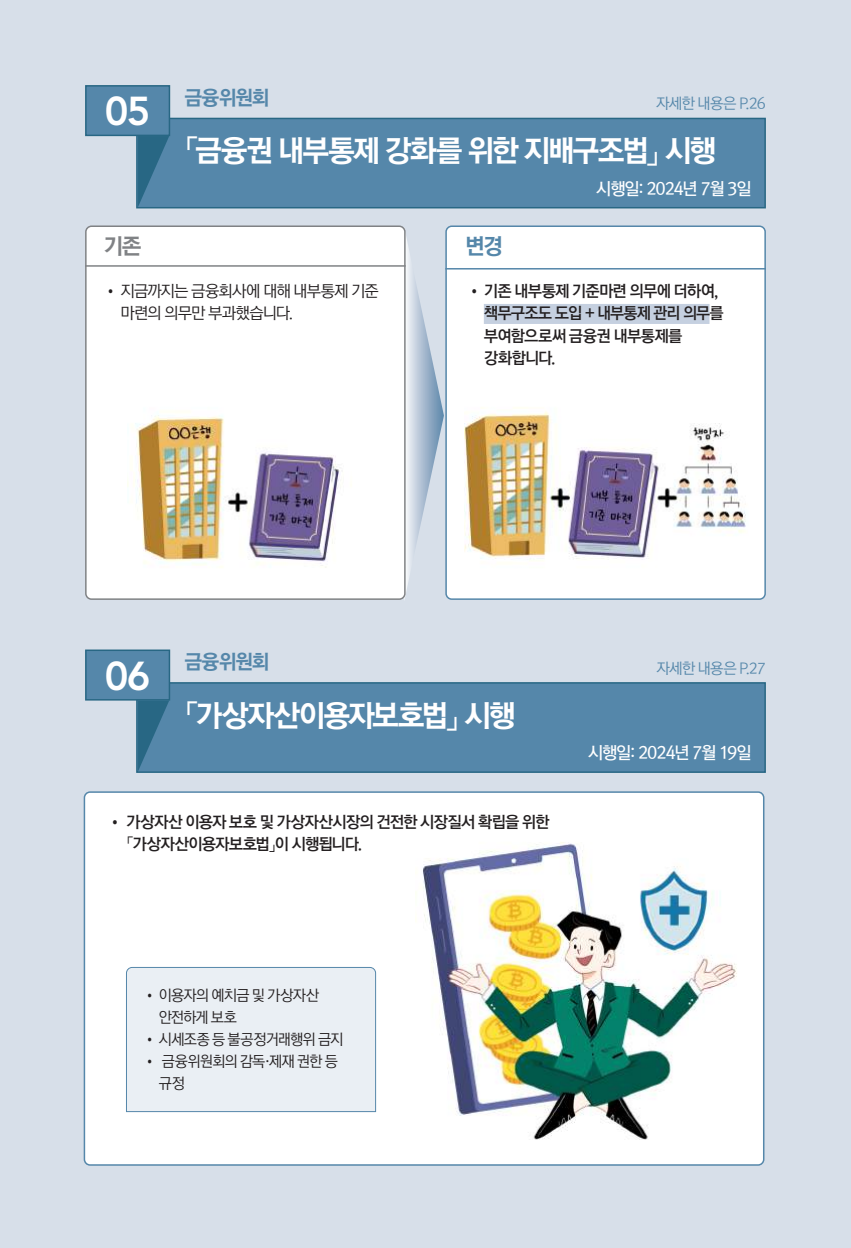
<style>
.page{position:relative;width:851px;height:1248px;background:#fff}
.page>*{position:absolute;margin:0;border:0;box-sizing:border-box;transform-origin:0 0}
.t1{font:800 40px "Avenir LT Std";color:#fff}
.t2{font:30px "Rix Go PEB";letter-spacing:-.075em;color:#fff}
.t3{font:22px "Rix Go PEB";color:#808285}
.t4{font:22px "Rix Go PEB";color:#5587aa}
.t5{font:20px "Rix Go PEB";letter-spacing:-.06em;color:#5587aa}
.t6{font:17px "Rix Go PSB";letter-spacing:-.065em;color:#fff}
.t7{font:16px/22.4px "Rix Go PB";letter-spacing:-.055em;color:#231f20}
.t8{font:16px/22px "Rix Go PR";letter-spacing:-.05em;color:#231f20}
.t9{font:15px/22px "Rix Go PR";letter-spacing:-.055em;color:#231f20}
.t10{font:15px "Rix Go PR";letter-spacing:-.06em;color:#5587aa}
</style>
<div class="page">
<div style="left:0;top:0;width:850px;height:1247px;background:#d7dfe9"></div>
<div style="left:136px;top:118px;width:629px;height:90px;background:#5587aa;border:2px solid #286784"></div>
<div style="left:136px;top:682px;width:629px;height:90px;background:#5587aa;border:2px solid #286784"></div>
<div style="left:85px;top:85px;width:85px;height:51px;background:#5587aa;border:2px solid #286784"></div>
<div style="left:85px;top:649px;width:85px;height:51px;background:#5587aa;border:2px solid #286784"></div>
<svg style="left:138px;top:136px;width:31px;height:71px"></svg>
<svg style="left:138px;top:700px;width:31px;height:71px"></svg>
<svg style="left:404px;top:229px;width:40px;height:371px"></svg>
<div style="left:86px;top:226px;width:319px;height:373px;background:#fff;border-radius:6px"></div>
<div style="left:85px;top:225px;width:320px;height:375px;border:2px solid #808285;border-radius:6px"></div>
<div style="left:446px;top:226px;width:319px;height:373px;background:#fff;border-radius:6px"></div>
<div style="left:445px;top:225px;width:320px;height:375px;border:2px solid #5587aa;border-radius:6px"></div>
<hr style="left:85px;top:265px;width:320px;height:2px;background:#808285">
<hr style="left:445px;top:268px;width:320px;height:1px;background:#5587aa">
<div style="left:484px;top:304px;width:225px;height:20px;background:#c5d0e0"></div>
<div style="left:84px;top:792px;width:679px;height:372px;background:#fff;border-radius:6px"></div>
<div style="left:84px;top:791px;width:680px;height:374px;border:2px solid #5587aa;border-radius:6px"></div>
<div style="left:126px;top:967px;width:250px;height:144px;background:#eaeff4"></div>
<img style="left:127px;top:415px;width:212px;height:153px">
<img style="left:464px;top:407px;width:282px;height:154px">
<img style="left:415px;top:842px;width:322px;height:298px">
<h1 class="t1" style="left:105px;top:88px;width:47px">05</h1>
<p class="t5" style="left:184px;top:84px;width:87px">금융위원회</p>
<p class="t10" style="left:656px;top:96px;width:111px">자세한 내용은 P.26</p>
<h2 class="t2" style="left:184px;top:131px;width:533px">「금융권 내부통제 강화를 위한 지배구조법」 시행</h2>
<p class="t6" style="left:596px;top:178px;width:157px">시행일: 2024년 7월 3일</p>
<h3 class="t3" style="left:103px;top:231px;width:40px">기존</h3>
<h3 class="t4" style="left:465px;top:231px;width:39px">변경</h3>
<p class="t8" style="left:120px;top:281px;width:260px;text-indent:-17px">• 지금까지는 금융회사에 대해 내부통제 기준 마련의 의무만 부과했습니다.</p>
<p class="t7" style="left:484px;top:281px;width:241px;text-indent:-17px">• 기존 내부통제 기준마련 의무에 더하여, 책무구조도 도입 + 내부통제 관리 의무를 부여함으로써 금융권 내부통제를 강화합니다.</p>
<h1 class="t1" style="left:105px;top:652px;width:47px">06</h1>
<p class="t5" style="left:184px;top:649px;width:87px">금융위원회</p>
<h2 class="t2" style="left:184px;top:695px;width:333px">「가상자산이용자보호법」 시행</h2>
<p class="t7" style="left:126px;top:811px;width:425px;text-indent:-18px">• 가상자산 이용자 보호 및 가상자산시장의 건전한 시장질서 확립을 위한「가상자산이용자보호법」이 시행됩니다.</p>
<p class="t10" style="left:656px;top:660px;width:111px">자세한 내용은 P.27</p>
<p class="t6" style="left:588px;top:742px;width:165px">시행일: 2024년 7월 19일</p>
<p class="t9" style="left:159px;top:984px;width:162px;text-indent:-15px">• 이용자의 예치금 및 가상자산 안전하게 보호</p>
<p class="t9" style="left:143px;top:1028px;width:202px">• 시세조종 등 불공정거래행위 금지</p>
<p class="t9" style="left:159px;top:1050px;width:181px;text-indent:-15px">• 금융위원회의 감독·제재 권한 등 규정</p>
</div>
